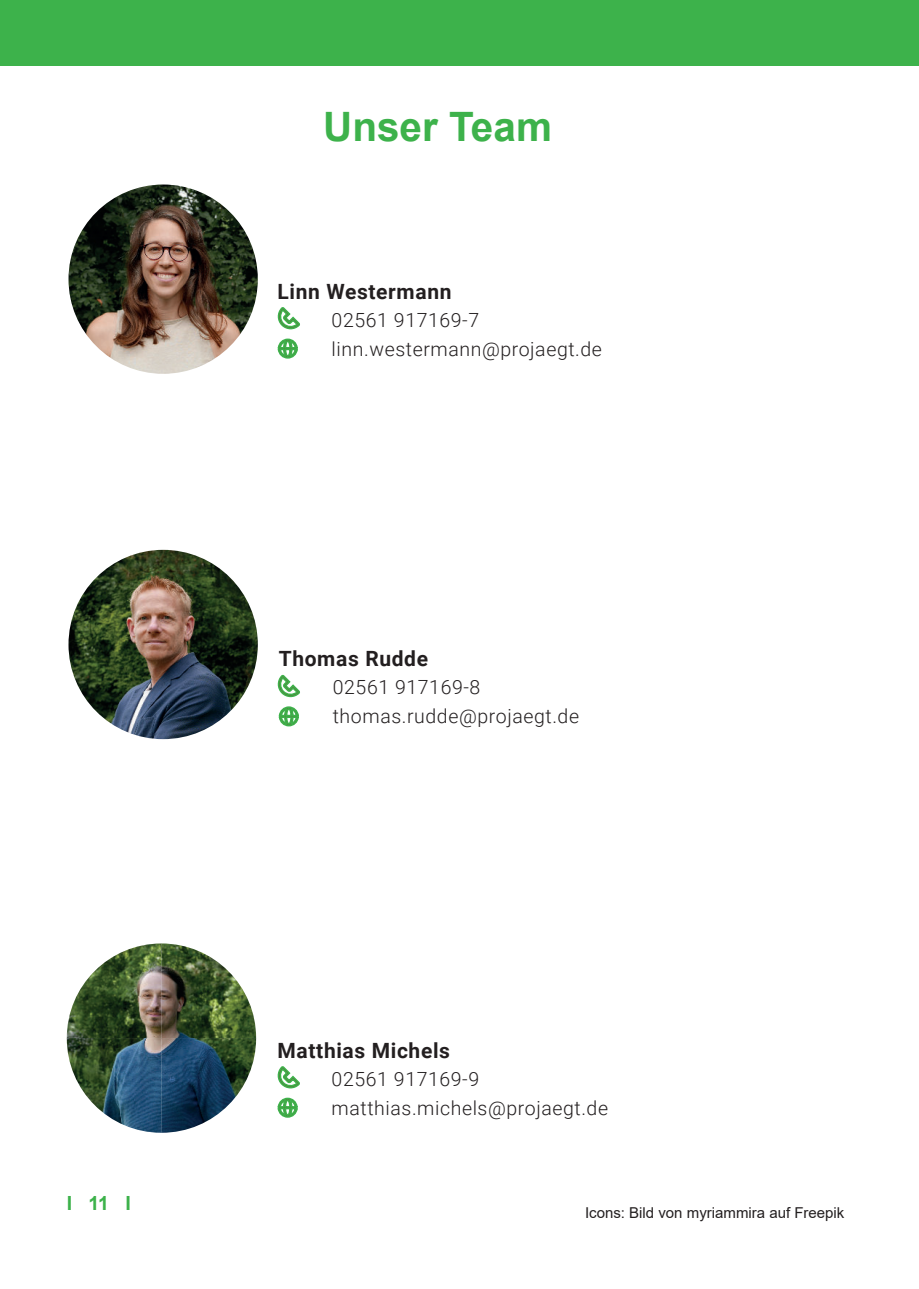
<style>
.page{position:relative;width:919px;height:1289px;background:#fff}
.page>*{position:absolute;margin:0;border:0;box-sizing:border-box;transform-origin:0 0}
.t1{font:700 40.5px "Arial";color:#3db24b}
.t2{font:700 21px "Roboto";letter-spacing:.03em;color:#231f20}
.t3{font:300 19.5px/28.5px "Roboto";letter-spacing:.03em;color:#231f20}
.t4{font:700 19.5px "Arial";color:#3db24b}
.t5{font:15px "Arial";color:#231f20}
</style>
<div class="page">
<img style="left:67px;top:943px;width:189px;height:189px">
<svg style="left:277px;top:1066px;width:23px;height:23px"></svg>
<svg style="left:277px;top:1097px;width:21px;height:21px"></svg>
<img style="left:68px;top:184px;width:190px;height:190px;border-radius:95px">
<img style="left:68px;top:550px;width:190px;height:189px;border-radius:95px">
<svg style="left:277px;top:307px;width:23px;height:23px"></svg>
<svg style="left:277px;top:338px;width:21px;height:21px"></svg>
<svg style="left:277px;top:674px;width:23px;height:24px"></svg>
<svg style="left:278px;top:706px;width:21px;height:21px"></svg>
<div style="left:0;top:0;width:918px;height:66px;background:#3db24b"></div>
<p class="t4" style="left:67px;top:1196px;width:65px">I 11 I</p>
<h1 class="t1" style="left:323px;top:111px;width:230px">Unser Team</h1>
<p class="t2" style="left:277px;top:282px;width:175px">Linn Westermann</p>
<p class="t3" style="left:331px;top:307px;width:272px">02561 917169-7 linn.westermann@projaegt.de</p>
<p class="t2" style="left:279px;top:649px;width:151px">Thomas Rudde</p>
<p class="t3" style="left:333px;top:674px;width:248px">02561 917169-8 thomas.rudde@projaegt.de</p>
<p class="t2" style="left:277px;top:1041px;width:174px">Matthias Michels</p>
<p class="t3" style="left:331px;top:1066px;width:278px">02561 917169-9 matthias.michels@projaegt.de</p>
<p class="t5" style="left:585px;top:1206px;width:261px">Icons: Bild von myriammira auf Freepik</p>
</div>
